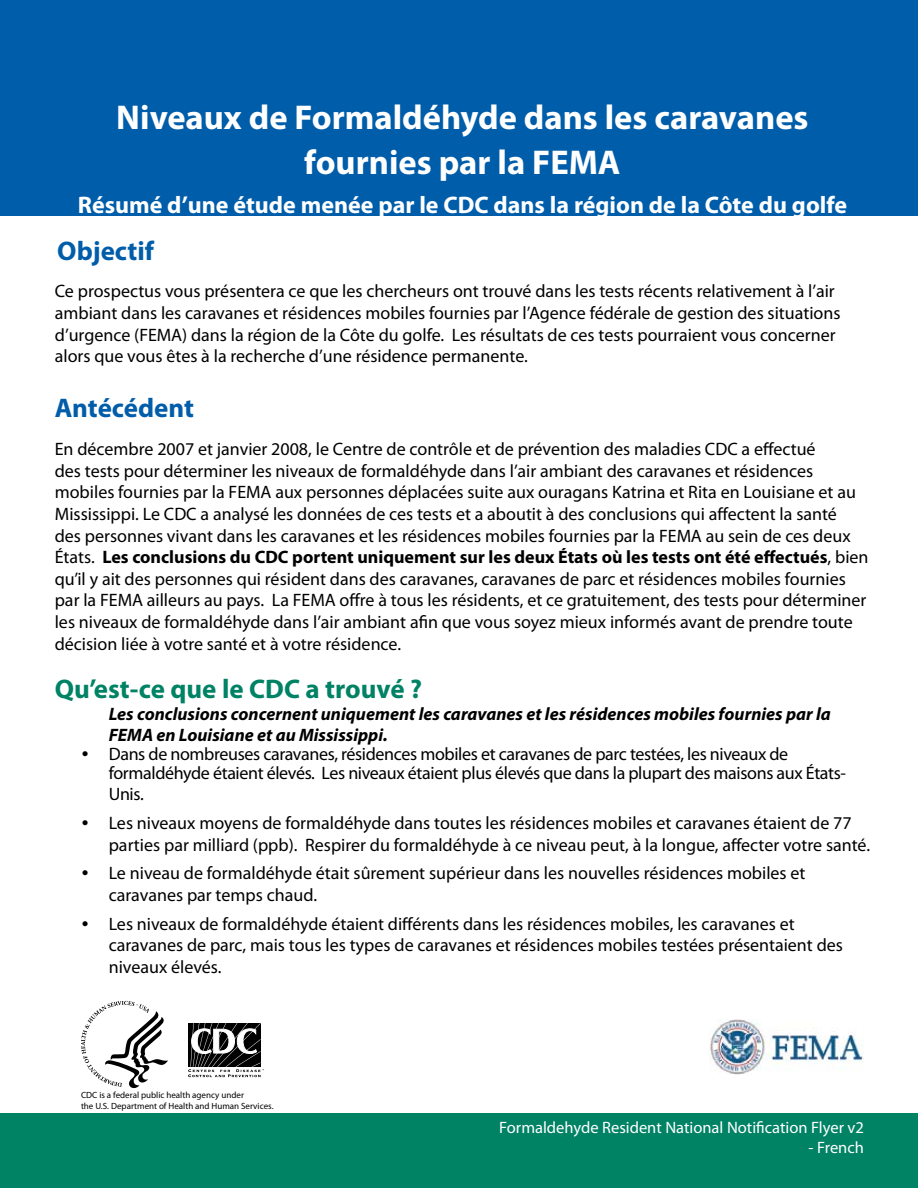
<style>
.page{position:relative;width:918px;height:1188px;background:#fff}
.page>*{position:absolute;margin:0;border:0;box-sizing:border-box;transform-origin:0 0}
.t1{font:700 34.5px/45px "Myriad Pro";color:#fff;text-align:center}
.t2{font:700 27px "Myriad Pro";color:#008265}
.t3{font:700 27px "Myriad Pro";color:#005daa}
.t4{font:700 24px "Myriad Pro";color:#fff}
.t5{font:18px/21.6px "Myriad Pro";color:#000}
.t6{font:18px/18.6px "Myriad Pro";letter-spacing:-.02em;color:#000}
.t7{font:italic 700 18px/21.6px "Myriad Pro";color:#000}
.t8{font:16.5px "Myriad Pro";color:#fff}
.t9{font:9px/10.8px "Myriad Pro";color:#000}
.s1{font-weight:700}
.s2{font-size:24px}
</style>
<div class="page">
<div style="left:0;top:0;width:918px;height:216px;background:#005daa"></div>
<div style="left:0;top:1114px;width:918px;height:74px;background:#008265"></div>
<svg style="left:188px;top:1023px;width:76px;height:54px"></svg>
<svg style="left:81px;top:1001px;width:87px;height:87px"></svg>
<img style="left:710px;top:1019px;width:154px;height:55px">
<h1 class="t1" style="left:116px;top:94px;width:694px">Niveaux de Formaldéhyde dans les caravanes fournies par la FEMA</h1>
<h3 class="t4" style="left:78px;top:190px;width:771px">Résumé d’une étude menée par le CDC dans la région de la Côte du golfe</h3>
<h2 class="t3" style="left:57px;top:233px;width:98px">Objectif</h2>
<p class="t5" style="left:55px;top:280px;width:787px">Ce prospectus vous présentera ce que les chercheurs ont trouvé dans les tests récents relativement à l’air ambiant dans les caravanes et résidences mobiles fournies par l’Agence fédérale de gestion des situations d’urgence (FEMA) dans la région de la Côte du golfe. Les résultats de ces tests pourraient vous concerner alors que vous êtes à la recherche d’une résidence permanente.</p>
<h2 class="t3" style="left:55px;top:391px;width:141px">Antécédent</h2>
<p class="t5" style="left:55px;top:438px;width:815px">En décembre 2007 et janvier 2008, le Centre de contrôle et de prévention des maladies CDC a effectué<br>des tests pour déterminer les niveaux de formaldéhyde dans l’air ambiant des caravanes et résidences mobiles fournies par la FEMA aux personnes déplacées suite aux ouragans Katrina et Rita en Louisiane et au Mississippi. Le CDC a analysé les données de ces tests et a aboutit à des conclusions qui affectent la santé<br>des personnes vivant dans les caravanes et les résidences mobiles fournies par la FEMA au sein de ces deux États. <span class="s1">Les conclusions du CDC portent uniquement sur les deux États où les tests ont été effectués</span>, bien qu’il y ait des personnes qui résident dans des caravanes, caravanes de parc et résidences mobiles fournies par la FEMA ailleurs au pays. La FEMA offre à tous les résidents, et ce gratuitement, des tests pour déterminer les niveaux de formaldéhyde dans l’air ambiant afin que vous soyez mieux informés avant de prendre toute décision liée à votre santé et à votre résidence.</p>
<h2 class="t2" style="left:55px;top:671px;width:369px">Qu’est-ce que le CDC a trouvé ?</h2>
<p class="t7" style="left:109px;top:702px;width:724px">Les conclusions concernent uniquement les caravanes et les résidences mobiles fournies par la<br>FEMA en Louisiane et au Mississippi.</p>
<p class="t6" style="left:109px;top:744px;width:739px;text-indent:-27px"><span class="s2">•</span> Dans de nombreuses caravanes, résidences mobiles et caravanes de parc testées, les niveaux de formaldéhyde étaient élevés. Les niveaux étaient plus élevés que dans la plupart des maisons aux États-</p>
<p class="t5" style="left:109px;top:783px;width:37px">Unis.</p>
<p class="t5" style="left:109px;top:812px;width:763px;text-indent:-27px"><span class="s2">•</span> Les niveaux moyens de formaldéhyde dans toutes les résidences mobiles et caravanes étaient de 77 parties par milliard (ppb). Respirer du formaldéhyde à ce niveau peut, à la longue, affecter votre santé.</p>
<p class="t5" style="left:109px;top:862px;width:698px;text-indent:-27px"><span class="s2">•</span> Le niveau de formaldéhyde était sûrement supérieur dans les nouvelles résidences mobiles et caravanes par temps chaud.</p>
<p class="t5" style="left:109px;top:913px;width:736px;text-indent:-27px"><span class="s2">•</span> Les niveaux de formaldéhyde étaient différents dans les résidences mobiles, les caravanes et caravanes de parc, mais tous les types de caravanes et résidences mobiles testées présentaient des niveaux élevés.</p>
<p class="t9" style="left:81px;top:1090px;width:194px">CDC is a federal public health agency under<br>the U.S. Department of Health and Human Services.</p>
<p class="t8" style="left:499px;top:1117px;width:366px">Formaldehyde Resident National Notification Flyer v2</p>
<p class="t8" style="left:809px;top:1137px;width:57px">- French</p>
</div>
